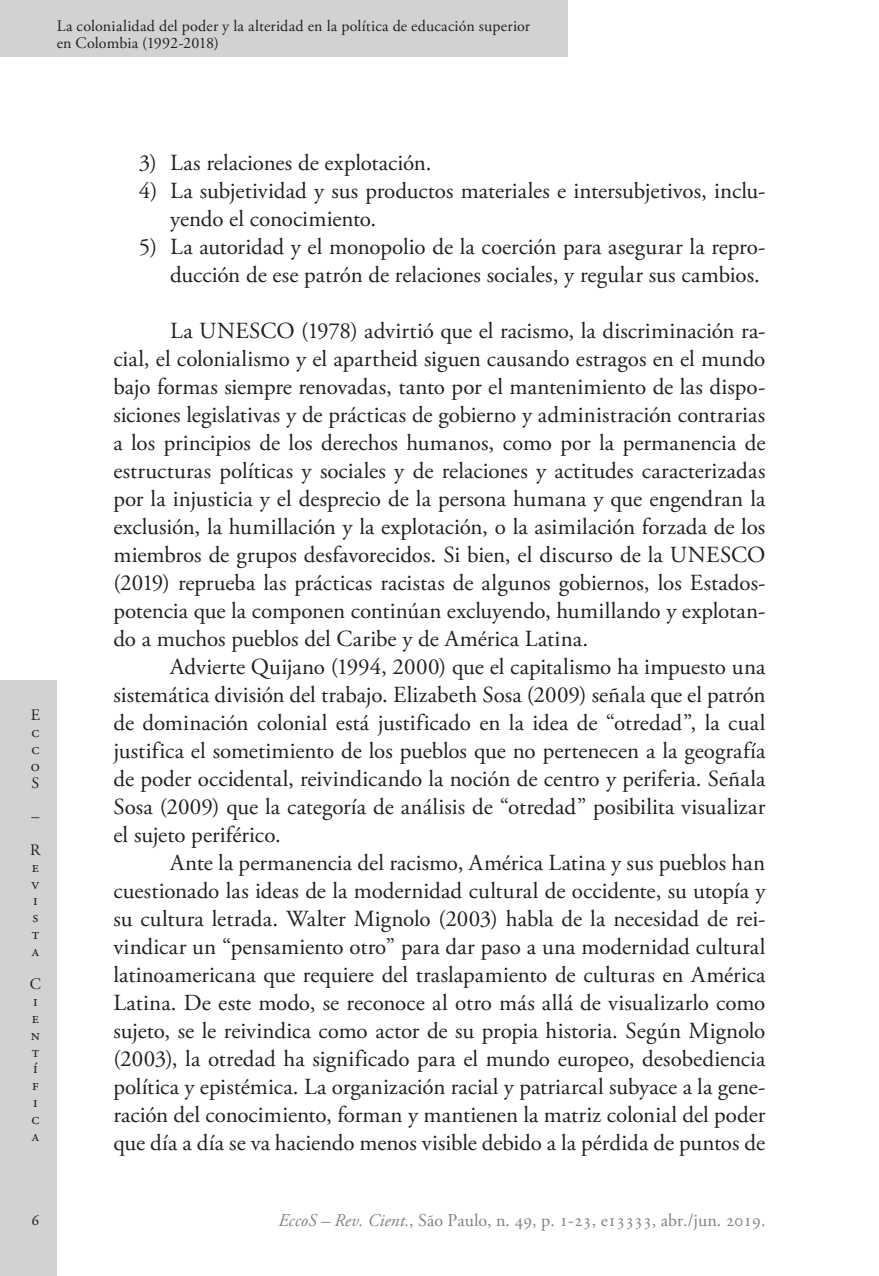
<style>
.page{position:relative;width:879px;height:1276px;background:#fff}
.page>*{position:absolute;margin:0;border:0;box-sizing:border-box;transform-origin:0 0}
.Ec_Normal{font:23px/28px "Adobe Garamond Pro";letter-spacing:-.005em;color:#231f20;text-align:justify}
.Ec_Normal_-_com_boli{font:23px/28px "Adobe Garamond Pro";letter-spacing:-.005em;color:#231f20}
.t1{font:18px "Adobe Garamond Pro";color:#808285}
.t2{font:16px/16.8px "Adobe Garamond Pro";letter-spacing:.01em;color:#231f20}
.s1{font-style:italic}
</style>
<div class="page">
<div style="left:0;top:680px;width:57px;height:596px;background:#d1d2d4"></div>
<div style="left:0;top:0;width:567px;height:57px;background:#d1d2d4"></div>
<p class="t2" style="left:57px;top:19px;width:475px">La colonialidad del poder y la alteridad en la política de educación superior en Colombia (1992-2018)</p>
<p class="t2" style="left:31px;top:707px;width:11px;text-align:justify">E c c o S</p>
<p class="t2" style="left:30px;top:800px;width:12px;line-height:33.6px">–<br>R</p>
<p class="t2" style="left:32px;top:859px;width:9px;text-align:justify">e v i s t a</p>
<p class="t2" style="left:30px;top:976px;width:13px">C i e n t í f i c a</p>
<p class="Ec_Normal_-_com_boli" style="left:139px;top:150px;width:294px">3) Las relaciones de explotación.</p>
<p class="Ec_Normal_-_com_boli" style="left:170px;top:178px;width:597px;text-indent:-31px">4) La subjetividad y sus productos materiales e intersubjetivos, inclu&shy;yendo el conocimiento.</p>
<p class="Ec_Normal_-_com_boli" style="left:139px;top:234px;width:628px;text-align:right">5) La autoridad y el monopolio de la coerción para asegurar la repro&shy;ducción de ese patrón de relaciones sociales, y regular sus cambios.</p>
<p class="Ec_Normal" style="left:113px;top:318px;width:654px;text-indent:57px">La UNESCO (1978) advirtió que el racismo, la discriminación ra&shy;cial, el colonialismo y el apartheid siguen causando estragos en el mundo bajo formas siempre renovadas, tanto por el mantenimiento de las dispo&shy;siciones legislativas y de prácticas de gobierno y administración contrarias a los principios de los derechos humanos, como por la permanencia de estructuras políticas y sociales y de relaciones y actitudes caracterizadas por la injusticia y el desprecio de la persona humana y que engendran la exclusión, la humillación y la explotación, o la asimilación forzada de los miembros de grupos desfavorecidos. Si bien, el discurso de la UNESCO (2019) reprueba las prácticas racistas de algunos gobiernos, los Estados&shy;potencia que la componen continúan excluyendo, humillando y explotan&shy;do a muchos pueblos del Caribe y de América Latina.</p>
<p class="Ec_Normal" style="left:113px;top:654px;width:654px;text-indent:57px">Advierte Quijano (1994, 2000) que el capitalismo ha impuesto una sistemática división del trabajo. Elizabeth Sosa (2009) señala que el patrón de dominación colonial está justificado en la idea de “otredad”, la cual justifica el sometimiento de los pueblos que no pertenecen a la geografía de poder occidental, reivindicando la noción de centro y periferia. Señala Sosa (2009) que la categoría de análisis de “otredad” posibilita visualizar el sujeto periférico.</p>
<p class="Ec_Normal" style="left:113px;top:850px;width:654px;text-indent:57px">Ante la permanencia del racismo, América Latina y sus pueblos han cuestionado las ideas de la modernidad cultural de occidente, su utopía y su cultura letrada. Walter Mignolo (2003) habla de la necesidad de rei&shy;vindicar un “pensamiento otro” para dar paso a una modernidad cultural latinoamericana que requiere del traslapamiento de culturas en América Latina. De este modo, se reconoce al otro más allá de visualizarlo como sujeto, se le reivindica como actor de su propia historia. Según Mignolo (2003), la otredad ha significado para el mundo europeo, desobediencia política y epistémica. La organización racial y patriarcal subyace a la gene&shy;ración del conocimiento, forman y mantienen la matriz colonial del poder que día a día se va haciendo menos visible debido a la pérdida de puntos de</p>
<p class="t2" style="left:32px;top:1212px;width:9px">6</p>
<p class="t1" style="left:278px;top:1209px;width:489px"><span class="s1">EccoS – Rev. Cient.</span>, São Paulo, n. 49, p. 1-23, e13333, abr./jun. 2019.</p>
</div>
